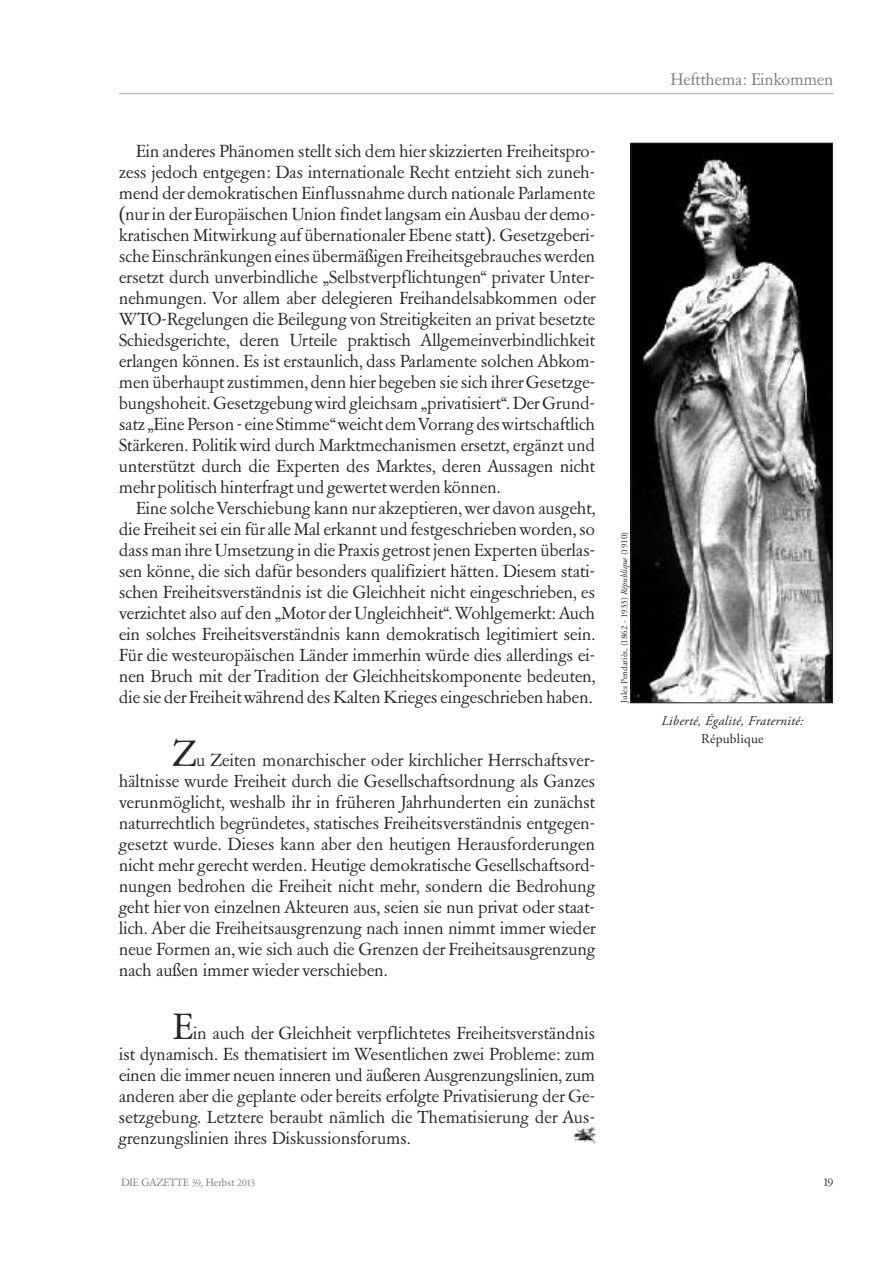
<style>
.page{position:relative;width:893px;height:1263px;background:#fff}
.page>*{position:absolute;margin:0;border:0;box-sizing:border-box;transform-origin:0 0}
.t1{font:17.25px/21px "Garamont BQ";color:#272627;text-align:justify}
.t2{font:16.5px "Garamont BQ";color:#7d7d7d}
.t3{font:italic 13.5px "Adobe Garamond Pro";letter-spacing:.015em;color:#272627}
.t4{font:13.5px "Adobe Garamond Pro";letter-spacing:.015em;color:#272627}
.t5{font:12px "Garamont BQ";color:#272627}
.t6{font:10.5px "Garamont BQ";color:#7d7d7d}
.t7{font:9px "Adobe Garamond Pro";color:#272627}
.s1{font-size:36px}
.s2{font-style:italic}
</style>
<div class="page">
<hr style="left:119px;top:93px;width:714px;height:1px;background:#bebebe">
<img style="left:633px;top:145px;width:198px;height:556px">
<div style="left:631px;top:143px;width:202px;height:560px;border:1px solid #272627"></div>
<img style="left:573px;top:1127px;width:23px;height:17px">
<p class="t2" style="left:671px;top:72px;width:164px">Heftthema: Einkommen</p>
<p class="t1" style="left:119px;top:142px;width:478px;text-indent:17px">Ein anderes Phänomen stellt sich dem hier skizzierten Freiheitspro&shy;zess jedoch entgegen: Das internationale Recht entzieht sich zuneh&shy;mend der demokratischen Einflussnahme durch nationale Parlamente (nur in der Europäischen Union findet langsam einAusbau der demo&shy;kratischen Mitwirkung auf übernationaler Ebene statt). Gesetzgeberi&shy;sche Einschränkungen eines übermäßigen Freiheitsgebraucheswerden ersetzt durch unverbindliche „Selbstverpflichtungen“ privater Unter&shy;nehmungen. Vor allem aber delegieren Freihandelsabkommen oder WTO-Regelungen die Beilegung von Streitigkeiten an privat besetzte Schiedsgerichte, deren Urteile praktisch Allgemeinverbindlichkeit erlangen können. Es ist erstaunlich, dass Parlamente solchen Abkom&shy;men überhaupt zustimmen, denn hier begeben sie sich ihrerGesetzge&shy;bungshoheit. Gesetzgebungwird gleichsam „privatisiert“. DerGrund&shy;satz „Eine Person - eine Stimme“weicht demVorrang deswirtschaftlich Stärkeren. Politikwird durch Marktmechanismen ersetzt, ergänzt und unterstützt durch die Experten des Marktes, deren Aussagen nicht mehrpolitisch hinterfragt und gewertetwerden können.</p>
<p class="t1" style="left:119px;top:499px;width:478px;text-indent:17px">Eine solcheVerschiebung kann nur akzeptieren,wer davon ausgeht, die Freiheit sei ein für alle Mal erkannt und festgeschriebenworden,so dass man ihre Umsetzung in die Praxis getrost jenen Experten überlas&shy;sen könne, die sich dafür besonders qualifiziert hätten. Diesem stati&shy;schen Freiheitsverständnis ist die Gleichheit nicht eingeschrieben, es verzichtet also auf den „Motor der Ungleichheit“.Wohlgemerkt:Auch ein solches Freiheitsverständnis kann demokratisch legitimiert sein.<br>Für die westeuropäischen Länder immerhin würde dies allerdings ei&shy;nen Bruch mit der Tradition der Gleichheitskomponente bedeuten, die sie derFreiheitwährend des Kalten Krieges eingeschrieben haben.</p>
<p class="t1" style="left:119px;top:751px;width:478px;text-indent:54px"><span class="s1">Z</span>u Zeiten monarchischer oder kirchlicher Herrschaftsver&shy;hältnisse wurde Freiheit durch die Gesellschaftsordnung als Ganzes verunmöglicht, weshalb ihr in früheren Jahrhunderten ein zunächst naturrechtlich begründetes, statisches Freiheitsverständnis entgegen&shy;gesetzt wurde. Dieses kann aber den heutigen Herausforderungen nicht mehr gerecht werden. Heutige demokratische Gesellschaftsord&shy;nungen bedrohen die Freiheit nicht mehr, sondern die Bedrohung geht hier von einzelnen Akteuren aus, seien sie nun privat oder staat&shy;lich. Aber die Freiheitsausgrenzung nach innen nimmt immer wieder neue Formen an, wie sich auch die Grenzen der Freiheitsausgrenzung nach außen immer wieder verschieben.</p>
<p class="t1" style="left:119px;top:1024px;width:478px;text-indent:54px"><span class="s1">E</span>in auch der Gleichheit verpflichtetes Freiheitsverständnis ist dynamisch. Es thematisiert im Wesentlichen zwei Probleme: zum einen die immer neuen inneren und äußeren Ausgrenzungslinien, zum anderen aber die geplante oder bereits erfolgte Privatisierung der Ge&shy;setzgebung. Letztere beraubt nämlich die Thematisierung der Aus&shy;grenzungslinien ihres Diskussionsforums.</p>
<p class="t6" style="left:121px;top:1178px;width:135px">DIE GAZETTE 39, Herbst 2013</p>
<p class="t5" style="left:823px;top:1177px;width:12px">19</p>
<p class="t7" style="left:621px;top:703px;width:173px;rotate:-90deg">Jules Pendariès, (1862 - 1933) <span class="s2">République</span> (1910)</p>
<p class="t3" style="left:661px;top:715px;width:144px">Liberté, Égalité, Fraternité:</p>
<p class="t4" style="left:701px;top:733px;width:64px">République</p>
</div>
